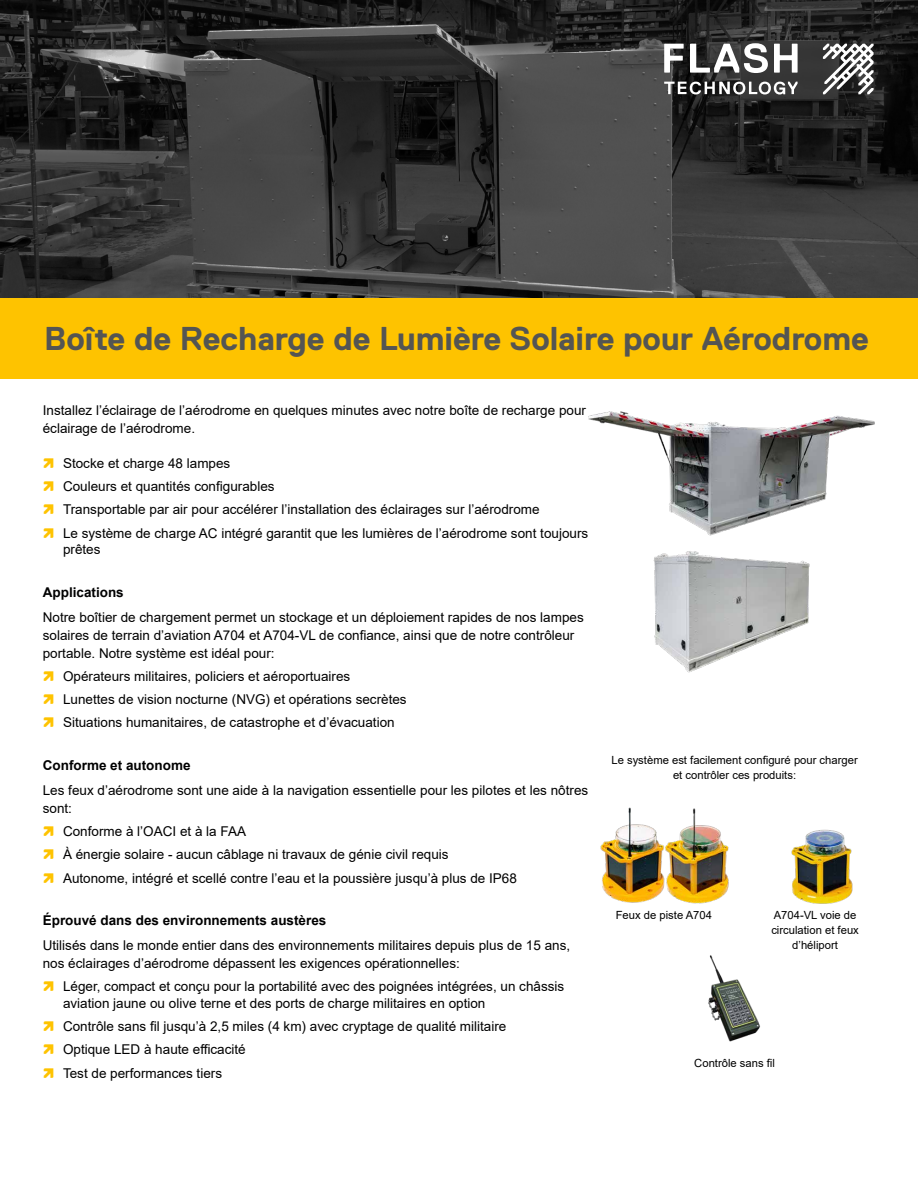
<style>
.page{position:relative;width:918px;height:1188px;background:#fff}
.page>*{position:absolute;margin:0;border:0;box-sizing:border-box;transform-origin:0 0}
.t1{font:700 33px "Replica Std";color:#545553}
.t2{font:13.5px/23.2px "Arial";color:#000001}
.t3{font:700 13.5px "Arial";color:#000001}
.t4{font:11.25px/15px "Arial";color:#000001;text-align:center}
.s1{font-family:"SPX";color:#fec300}
</style>
<div class="page">
<div style="left:0;top:0;width:918px;height:378px;background:#fec300"></div>
<img style="left:588px;top:411px;width:287px;height:116px">
<img style="left:653px;top:527px;width:157px;height:146px">
<img style="left:708px;top:955px;width:52px;height:87px">
<img style="left:600px;top:807px;width:61px;height:96px">
<img style="left:661px;top:808px;width:68px;height:96px">
<img style="left:791px;top:829px;width:62px;height:75px">
<img style="left:0;top:0;width:918px;height:297px">
<svg style="left:823px;top:44px;width:51px;height:50px;background:#888"></svg>
<svg style="left:664px;top:44px;width:20px;height:29px"></svg>
<svg style="left:690px;top:43px;width:78px;height:30px;background:#898989"></svg>
<svg style="left:774px;top:44px;width:24px;height:29px"></svg>
<svg style="left:664px;top:82px;width:134px;height:12px;background:#7c7c7c"></svg>
<h1 class="t1" style="left:44px;top:320px;width:826px">Boîte de Recharge de Lumière Solaire pour Aérodrome</h1>
<p class="t2" style="left:43px;top:402px;width:545px;line-height:18px">Installez l’éclairage de l’aérodrome en quelques minutes avec notre boîte de recharge pour éclairage de l’aérodrome.</p>
<p class="t2" style="left:43px;top:451px;width:547px"><span class="s1">ì</span> Stocke et charge 48 lampes<br><span class="s1">ì</span> Couleurs et quantités configurables<br><span class="s1">ì</span> Transportable par air pour accélérer l’installation des éclairages sur l’aérodrome<br><span class="s1">ì</span> Le système de charge AC intégré garantit que les lumières de l’aérodrome sont toujours</p>
<p class="t2" style="left:63px;top:538px;width:39px">prêtes</p>
<p class="t3" style="left:43px;top:583px;width:83px">Applications</p>
<p class="t2" style="left:43px;top:608px;width:543px;line-height:18px">Notre boîtier de chargement permet un stockage et un déploiement rapides de nos lampes solaires de terrain d’aviation A704 et A704-VL de confiance, ainsi que de notre contrôleur portable. Notre système est idéal pour:</p>
<p class="t2" style="left:43px;top:664px;width:365px"><span class="s1">ì</span> Opérateurs militaires, policiers et aéroportuaires<br><span class="s1">ì</span> Lunettes de vision nocturne (NVG) et opérations secrètes <span class="s1">ì</span> Situations humanitaires, de catastrophe et d’évacuation</p>
<p class="t3" style="left:43px;top:756px;width:149px">Conforme et autonome</p>
<p class="t2" style="left:43px;top:781px;width:547px;line-height:18px">Les feux d’aérodrome sont une aide à la navigation essentielle pour les pilotes et les nôtres sont:</p>
<p class="t2" style="left:43px;top:820px;width:476px"><span class="s1">ì</span> Conforme à l’OACI et à la FAA<br><span class="s1">ì</span> À énergie solaire - aucun câblage ni travaux de génie civil requis<br><span class="s1">ì</span> Autonome, intégré et scellé contre l’eau et la poussière jusqu’à plus de IP68</p>
<p class="t3" style="left:43px;top:911px;width:285px">Éprouvé dans des environnements austères</p>
<p class="t2" style="left:43px;top:936px;width:529px;line-height:18px">Utilisés dans le monde entier dans des environnements militaires depuis plus de 15 ans, nos éclairages d’aérodrome dépassent les exigences opérationnelles:</p>
<p class="t2" style="left:63px;top:978px;width:503px;line-height:16.5px;text-indent:-20px"><span class="s1">ì</span> Léger, compact et conçu pour la portabilité avec des poignées intégrées, un châssis aviation jaune ou olive terne et des ports de charge militaires en option</p>
<p class="t2" style="left:43px;top:1015px;width:465px"><span class="s1">ì</span> Contrôle sans fil jusqu’à 2,5 miles (4 km) avec cryptage de qualité militaire <span class="s1">ì</span> Optique LED à haute efficacité<br><span class="s1">ì</span> Test de performances tiers</p>
<p class="t4" style="left:611px;top:753px;width:248px">Le système est facilement configuré pour charger et contrôler ces produits:</p>
<p class="t4" style="left:616px;top:908px;width:98px">Feux de piste A704</p>
<p class="t4" style="left:771px;top:908px;width:89px">A704-VL voie de circulation et feux d’héliport</p>
<p class="t4" style="left:694px;top:1055px;width:82px">Contrôle sans fil</p>
</div>
